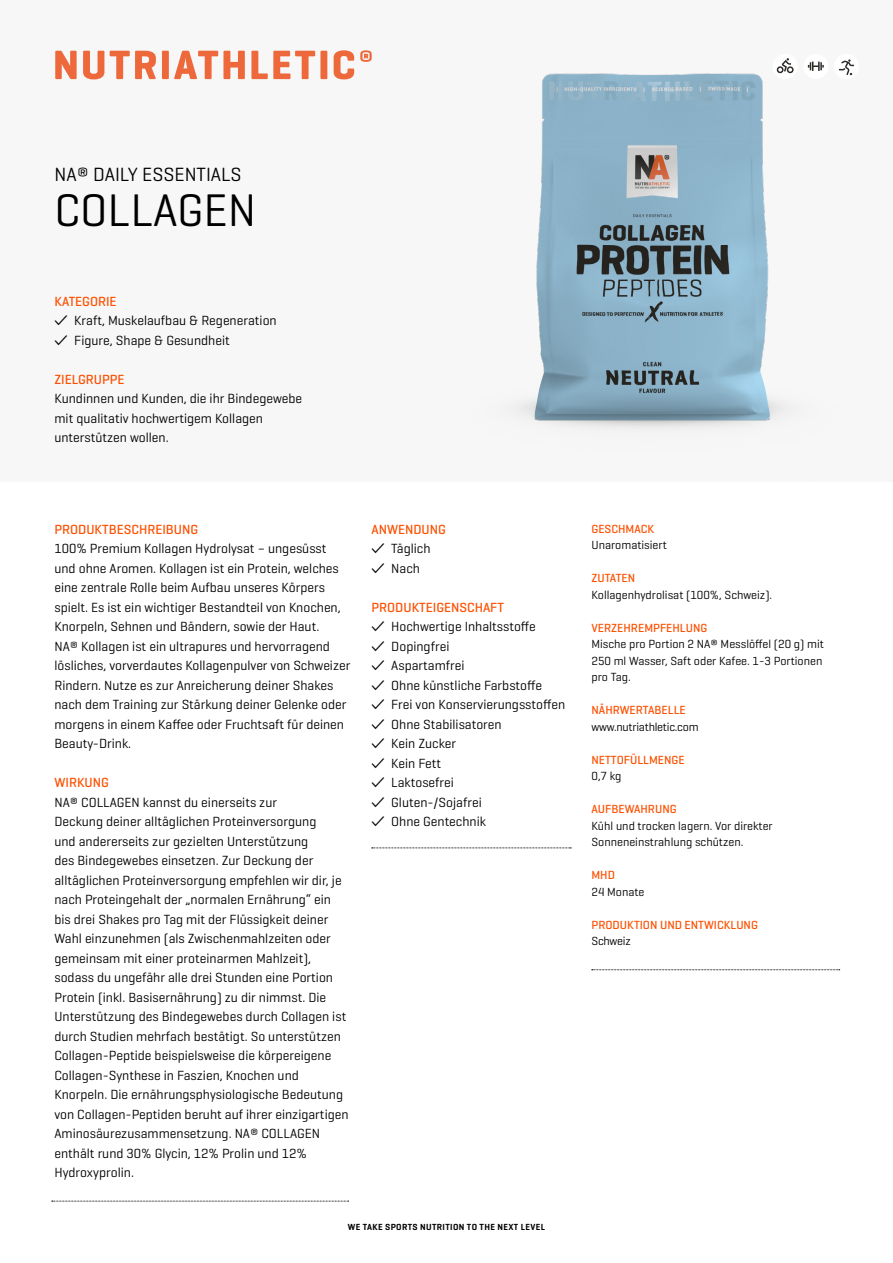
<style>
.page{position:relative;width:893px;height:1263px;background:#fff}
.page>*{position:absolute;margin:0;border:0;box-sizing:border-box;transform-origin:0 0}
.t1{font:46.5px "Geogrotesque";color:#000}
.t2{font:19.5px "Geogrotesque";color:#000}
.t3{font:13.5px/19.5px "Geogrotesque";color:#000}
.t4{font:500 13.5px "Geogrotesque";color:#fd5001}
.t5{font:12px/16.5px "Geogrotesque";color:#000}
.t6{font:500 12px "Geogrotesque";color:#fd5001}
.t7{font:12px "Geogrotesque";letter-spacing:-.02em;color:#000}
.t8{font:600 9px "Geogrotesque";letter-spacing:.04em;color:#000}
.s1{font-family:"Circular Std"}
</style>
<div class="page">
<div style="left:0;top:0;width:893px;height:481px;background:#f7f7f7"></div>
<svg style="left:55px;top:51px;width:22px;height:28px"></svg>
<svg style="left:83px;top:51px;width:21px;height:28px"></svg>
<svg style="left:110px;top:51px;width:46px;height:28px"></svg>
<div style="left:162px;top:51px;width:7px;height:28px;background:#ed693c"></div>
<svg style="left:174px;top:51px;width:71px;height:28px"></svg>
<svg style="left:251px;top:51px;width:64px;height:28px"></svg>
<div style="left:320px;top:51px;width:7px;height:28px;background:#ed693c"></div>
<svg style="left:334px;top:50px;width:20px;height:29px"></svg>
<svg style="left:360px;top:50px;width:12px;height:12px"></svg>
<img style="left:520px;top:73px;width:264px;height:355px">
<svg style="left:592px;top:969px;width:248px;height:1px"></svg>
<svg style="left:52px;top:1201px;width:297px;height:1px"></svg>
<svg style="left:372px;top:848px;width:199px;height:1px"></svg>
<div style="left:773px;top:54px;width:25px;height:25px;background:#fff;border-radius:50%"></div>
<svg style="left:777px;top:58px;width:17px;height:15px"></svg>
<div style="left:803px;top:54px;width:25px;height:25px;background:#fff;border-radius:50%"></div>
<svg style="left:808px;top:62px;width:16px;height:9px"></svg>
<div style="left:834px;top:54px;width:25px;height:25px;background:#fff;border-radius:50%"></div>
<svg style="left:839px;top:59px;width:15px;height:16px"></svg>
<h2 class="t2" style="left:54px;top:162px;width:189px">NA® DAILY ESSENTIALS</h2>
<h1 class="t1" style="left:54px;top:181px;width:203px">COLLAGEN</h1>
<p class="t4" style="left:54px;top:293px;width:64px">KATEGORIE</p>
<p class="t3" style="left:54px;top:311px;width:224px"><span class="s1">✓</span> Kraft, Muskelaufbau &amp; Regeneration</p>
<p class="t3" style="left:54px;top:330px;width:177px"><span class="s1">✓</span> Figure, Shape &amp; Gesundheit</p>
<p class="t4" style="left:54px;top:371px;width:72px">ZIELGRUPPE</p>
<p class="t3" style="left:54px;top:389px;width:249px">Kundinnen und Kunden, die ihr Bindegewebe mit qualitativ hochwertigem Kollagen unterstützen wollen.</p>
<p class="t4" style="left:54px;top:521px;width:145px">PRODUKTBESCHREIBUNG</p>
<p class="t3" style="left:54px;top:539px;width:297px">100% Premium Kollagen Hydrolysat – ungesüsst und ohne Aromen. Kollagen ist ein Protein, welches eine zentrale Rolle beim Aufbau unseres Körpers spielt. Es ist ein wichtiger Bestandteil von Knochen, Knorpeln, Sehnen und Bändern, sowie der Haut.<br>NA® Kollagen ist ein ultrapures und hervorragend lösliches, vorverdautes Kollagenpulver von Schweizer Rindern. Nutze es zur Anreicherung deiner Shakes nach dem Training zur Stärkung deiner Gelenke oder morgens in einem Kaffee oder Fruchtsaft für deinen Beauty-Drink.</p>
<p class="t4" style="left:54px;top:774px;width:56px">WIRKUNG</p>
<p class="t3" style="left:54px;top:792px;width:296px">NA® COLLAGEN kannst du einerseits zur<br>Deckung deiner alltäglichen Proteinversorgung<br>und andererseits zur gezielten Unterstützung<br>des Bindegewebes einsetzen. Zur Deckung der alltäglichen Proteinversorgung empfehlen wir dir, je nach Proteingehalt der „normalen Ernährung“ ein bis drei Shakes pro Tag mit der Flüssigkeit deiner Wahl einzunehmen (als Zwischenmahlzeiten oder gemeinsam mit einer proteinarmen Mahlzeit), sodass du ungefähr alle drei Stunden eine Portion Protein (inkl. Basisernährung) zu dir nimmst. Die Unterstützung des Bindegewebes durch Collagen ist durch Studien mehrfach bestätigt. So unterstützen Collagen-Peptide beispielsweise die körpereigene Collagen-Synthese in Faszien, Knochen und Knorpeln. Die ernährungsphysiologische Bedeutung von Collagen-Peptiden beruht auf ihrer einzigartigen Aminosäurezusammensetzung. NA® COLLAGEN enthält rund 30% Glycin, 12% Prolin und 12% Hydroxyprolin.</p>
<p class="t4" style="left:371px;top:521px;width:76px">ANWENDUNG</p>
<p class="t3" style="left:371px;top:539px;width:61px"><span class="s1">✓</span> Täglich</p>
<p class="t3" style="left:371px;top:558px;width:50px"><span class="s1">✓</span> Nach</p>
<p class="t4" style="left:371px;top:599px;width:134px">PRODUKTEIGENSCHAFT</p>
<p class="t3" style="left:371px;top:617px;width:166px"><span class="s1">✓</span> Hochwertige Inhaltsstoffe</p>
<p class="t3" style="left:371px;top:636px;width:79px"><span class="s1">✓</span> Dopingfrei</p>
<p class="t3" style="left:371px;top:656px;width:95px"><span class="s1">✓</span> Aspartamfrei</p>
<p class="t3" style="left:371px;top:675px;width:172px"><span class="s1">✓</span> Ohne künstliche Farbstoffe</p>
<p class="t3" style="left:371px;top:695px;width:195px"><span class="s1">✓</span> Frei von Konservierungsstoffen</p>
<p class="t3" style="left:371px;top:714px;width:132px"><span class="s1">✓</span> Ohne Stabilisatoren</p>
<p class="t3" style="left:371px;top:734px;width:86px"><span class="s1">✓</span> Kein Zucker</p>
<p class="t3" style="left:371px;top:753px;width:71px"><span class="s1">✓</span> Kein Fett</p>
<p class="t3" style="left:371px;top:773px;width:84px"><span class="s1">✓</span> Laktosefrei</p>
<p class="t3" style="left:371px;top:792px;width:112px"><span class="s1">✓</span> Gluten-/Sojafrei</p>
<p class="t3" style="left:371px;top:811px;width:116px"><span class="s1">✓</span> Ohne Gentechnik</p>
<p class="t8" style="left:348px;top:1221px;width:199px">WE TAKE SPORTS NUTRITION TO THE NEXT LEVEL</p>
<p class="t6" style="left:591px;top:521px;width:64px">GESCHMACK</p>
<p class="t5" style="left:591px;top:537px;width:77px">Unaromatisiert</p>
<p class="t6" style="left:591px;top:571px;width:45px">ZUTATEN</p>
<p class="t5" style="left:591px;top:586px;width:182px">Kollagenhydrolisat (100%, Schweiz).</p>
<p class="t6" style="left:591px;top:620px;width:117px">VERZEHREMPFEHLUNG</p>
<p class="t5" style="left:591px;top:636px;width:234px">Mische pro Portion 2 NA® Messlöffel (20 g) mit<br>250 ml Wasser, Saft oder Kafee. 1-3 Portionen pro Tag.</p>
<p class="t6" style="left:591px;top:703px;width:96px">NÄHRWERTABELLE</p>
<p class="t7" style="left:591px;top:719px;width:109px">www.nutriathletic.com</p>
<p class="t6" style="left:591px;top:752px;width:95px">NETTOFÜLLMENGE</p>
<p class="t5" style="left:591px;top:768px;width:32px">0,7 kg</p>
<p class="t6" style="left:591px;top:802px;width:87px">AUFBEWAHRUNG</p>
<p class="t5" style="left:591px;top:817px;width:183px">Kühl und trocken lagern. Vor direkter<br>Sonneneinstrahlung schützen.</p>
<p class="t6" style="left:591px;top:868px;width:25px">MHD</p>
<p class="t5" style="left:591px;top:883px;width:54px">24 Monate</p>
<p class="t6" style="left:591px;top:917px;width:168px">PRODUKTION UND ENTWICKLUNG</p>
<p class="t7" style="left:591px;top:934px;width:41px">Schweiz</p>
</div>
